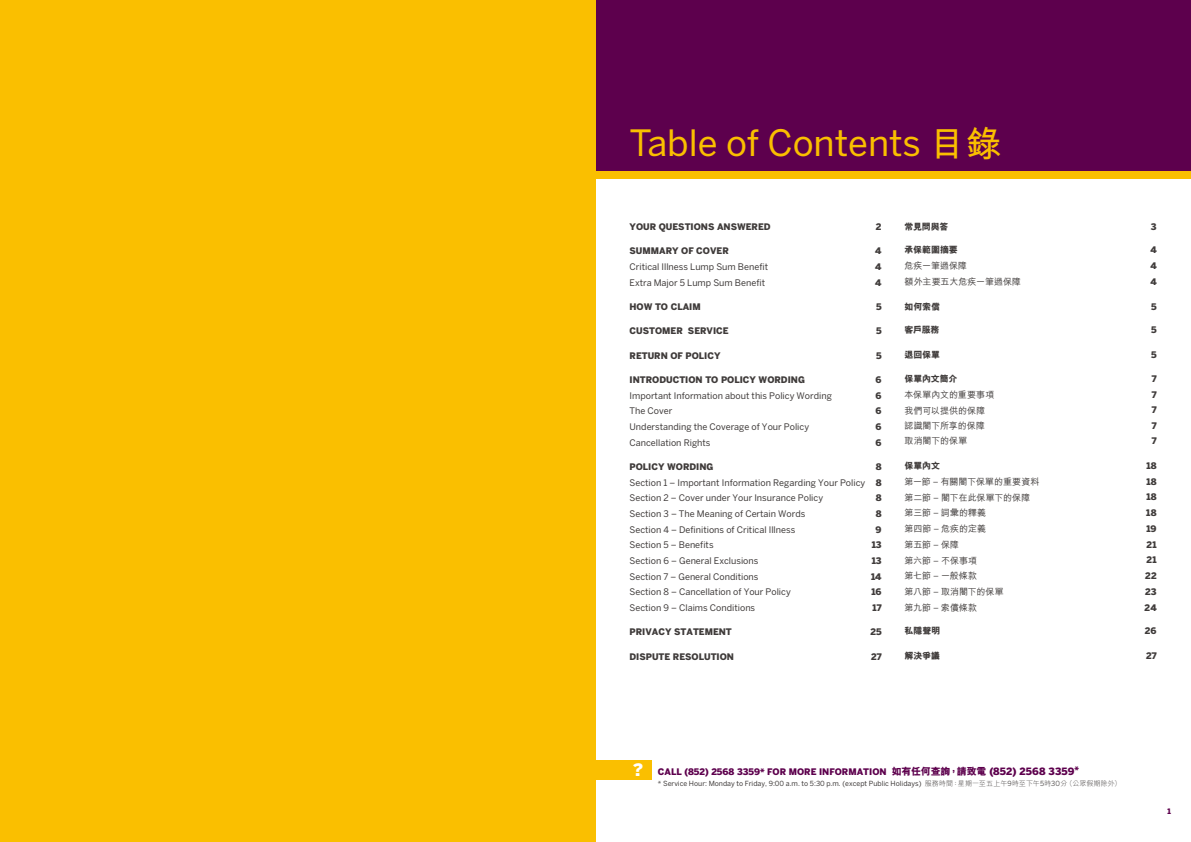
<style>
.page{position:relative;width:1191px;height:842px;background:#fff}
.page>*{position:absolute;margin:0;border:0;box-sizing:border-box;transform-origin:0 0}
.t1{font:36px "Benton Sans";color:#fabf00}
.t2{font:900 17px "Benton Sans";color:#fff}
.t3{font:9px/15.7px "Benton Sans";color:#3f3b3a;text-align:justify}
.t4{font:900 9px "Benton Sans";color:#3f3b3a}
.t5{font:500 9px "M Hei HK";letter-spacing:-.01em;color:#3f3b3a}
.t6{font:900 9px "Benton Sans";color:#5d004d}
.t7{font:800 9px "M Hei HK";letter-spacing:-.02em;color:#3f3b3a}
.t8{font:900 7.5px "Benton Sans";color:#5d004d}
.t9{font:7px "Benton Sans";color:#3f3b3a}
.s1{font-family:"M Hei HK";font-weight:700}
.s2{font-weight:900}
.s3{font-family:"Benton Sans";font-weight:400}
.s4{font-family:"M Hei HK";font-weight:800;font-size:10px}
.s5{font-size:10px}
.s6{font-family:"M Hei HK";font-weight:300}
.s7{font-style:inherit}
</style>
<div class="page">
<div style="left:587px;top:151px;width:604px;height:28px;background:#fabf00"></div>
<div style="left:587px;top:0;width:604px;height:170px;background:#5d004d"></div>
<div style="left:595px;top:760px;width:57px;height:20px;background:#fabf00"></div>
<div style="left:0;top:0;width:595px;height:842px;background:#fabf00"></div>
<h1 class="t1" style="left:629px;top:122px;width:373px">Table of Contents <span class="s1">目錄</span></h1>
<p class="t4" style="left:629px;top:221px;width:143px">YOUR QUESTIONS ANSWERED</p>
<p class="t4" style="left:876px;top:221px;width:7px">2</p>
<p class="t4" style="left:629px;top:246px;width:101px">SUMMARY OF COVER</p>
<p class="t4" style="left:875px;top:246px;width:8px">4</p>
<p class="t3" style="left:629px;top:259px;width:140px">Critical Illness Lump Sum Benefit</p>
<p class="t4" style="left:875px;top:261px;width:8px">4</p>
<p class="t3" style="left:629px;top:274px;width:137px">Extra Major 5 Lump Sum Benefit</p>
<p class="t4" style="left:875px;top:277px;width:8px">4</p>
<p class="t4" style="left:629px;top:301px;width:73px">HOW TO CLAIM</p>
<p class="t4" style="left:876px;top:301px;width:7px">5</p>
<p class="t4" style="left:629px;top:326px;width:101px">CUSTOMER SERVICE</p>
<p class="t4" style="left:876px;top:326px;width:7px">5</p>
<p class="t4" style="left:629px;top:350px;width:93px">RETURN OF POLICY</p>
<p class="t4" style="left:876px;top:350px;width:7px">5</p>
<p class="t4" style="left:629px;top:374px;width:177px">INTRODUCTION TO POLICY WORDING</p>
<p class="t4" style="left:875px;top:374px;width:8px">6</p>
<p class="t3" style="left:629px;top:387px;width:204px">Important Information about this Policy Wording</p>
<p class="t4" style="left:875px;top:390px;width:8px">6</p>
<p class="t3" style="left:629px;top:403px;width:44px">The Cover</p>
<p class="t4" style="left:875px;top:406px;width:8px">6</p>
<p class="t3" style="left:629px;top:419px;width:181px">Understanding the Coverage of Your Policy</p>
<p class="t4" style="left:875px;top:421px;width:8px">6</p>
<p class="t3" style="left:629px;top:434px;width:82px">Cancellation Rights</p>
<p class="t4" style="left:875px;top:437px;width:8px">6</p>
<p class="t4" style="left:629px;top:461px;width:85px">POLICY WORDING</p>
<p class="t3" style="left:629px;top:459px;width:253px;text-indent:246px"><span class="s2">8<br></span>Section 1 – Important Information Regarding Your Policy <span class="s2">8<br></span>Section 2 – Cover under Your Insurance Policy</p>
<p class="t4" style="left:875px;top:493px;width:7px">8</p>
<p class="t3" style="left:629px;top:506px;width:177px">Section 3 – The Meaning of Certain Words</p>
<p class="t4" style="left:875px;top:508px;width:7px">8</p>
<p class="t3" style="left:629px;top:521px;width:167px">Section 4 – Definitions of Critical Illness</p>
<p class="t4" style="left:875px;top:524px;width:8px">9</p>
<p class="t3" style="left:629px;top:537px;width:86px">Section 5 – Benefits</p>
<p class="t4" style="left:871px;top:540px;width:11px">13</p>
<p class="t3" style="left:629px;top:553px;width:130px">Section 6 – General Exclusions</p>
<p class="t4" style="left:871px;top:555px;width:11px">13</p>
<p class="t3" style="left:629px;top:568px;width:130px">Section 7 – General Conditions</p>
<p class="t4" style="left:871px;top:571px;width:12px">14</p>
<p class="t3" style="left:629px;top:584px;width:163px">Section 8 – Cancellation of Your Policy</p>
<p class="t4" style="left:871px;top:587px;width:12px">16</p>
<p class="t3" style="left:629px;top:600px;width:127px">Section 9 – Claims Conditions</p>
<p class="t4" style="left:872px;top:602px;width:11px">17</p>
<p class="t4" style="left:629px;top:627px;width:104px">PRIVACY STATEMENT</p>
<p class="t4" style="left:870px;top:627px;width:13px">25</p>
<p class="t4" style="left:629px;top:651px;width:106px">DISPUTE RESOLUTION</p>
<p class="t4" style="left:871px;top:651px;width:12px">27</p>
<p class="t7" style="left:904px;top:221px;width:45px">常見問與答</p>
<p class="t4" style="left:1151px;top:221px;width:7px">3</p>
<p class="t7" style="left:904px;top:244px;width:55px">承保範圍摘要</p>
<p class="t4" style="left:1150px;top:245px;width:8px">4</p>
<p class="t5" style="left:904px;top:259px;width:64px">危疾一筆過保障</p>
<p class="t4" style="left:1150px;top:260px;width:8px">4</p>
<p class="t5" style="left:904px;top:276px;width:118px">額外主要五大危疾一筆過保障</p>
<p class="t4" style="left:1150px;top:277px;width:8px">4</p>
<p class="t7" style="left:904px;top:300px;width:37px">如何索償</p>
<p class="t4" style="left:1151px;top:301px;width:7px">5</p>
<p class="t7" style="left:904px;top:324px;width:36px">客戶服務</p>
<p class="t4" style="left:1151px;top:324px;width:7px">5</p>
<p class="t7" style="left:904px;top:348px;width:37px">退回保單</p>
<p class="t4" style="left:1151px;top:349px;width:7px">5</p>
<p class="t7" style="left:904px;top:373px;width:55px">保單內文簡介</p>
<p class="t4" style="left:1151px;top:374px;width:6px">7</p>
<p class="t5" style="left:904px;top:388px;width:91px">本保單內文的重要事項</p>
<p class="t4" style="left:1151px;top:389px;width:6px">7</p>
<p class="t5" style="left:904px;top:404px;width:82px">我們可以提供的保障</p>
<p class="t4" style="left:1151px;top:405px;width:6px">7</p>
<p class="t5" style="left:904px;top:419px;width:82px">認識閣下所享的保障</p>
<p class="t4" style="left:1151px;top:420px;width:6px">7</p>
<p class="t5" style="left:904px;top:434px;width:64px">取消閣下的保單</p>
<p class="t4" style="left:1151px;top:435px;width:6px">7</p>
<p class="t7" style="left:904px;top:460px;width:37px">保單內文</p>
<p class="t4" style="left:1146px;top:460px;width:12px">18</p>
<p class="t5" style="left:904px;top:475px;width:136px">第一節 <span class="s3">–</span> 有關閣下保單的重要資料</p>
<p class="t4" style="left:1146px;top:476px;width:12px">18</p>
<p class="t5" style="left:904px;top:491px;width:127px">第二節 <span class="s3">–</span> 閣下在此保單下的保障</p>
<p class="t4" style="left:1146px;top:492px;width:12px">18</p>
<p class="t5" style="left:904px;top:506px;width:83px">第三節 <span class="s3">–</span> 詞彙的釋義</p>
<p class="t4" style="left:1146px;top:507px;width:12px">18</p>
<p class="t5" style="left:904px;top:522px;width:83px">第四節 <span class="s3">–</span> 危疾的定義</p>
<p class="t4" style="left:1146px;top:523px;width:12px">19</p>
<p class="t5" style="left:904px;top:538px;width:56px">第五節 <span class="s3">–</span> 保障</p>
<p class="t4" style="left:1146px;top:539px;width:12px">21</p>
<p class="t5" style="left:904px;top:554px;width:74px">第六節 <span class="s3">–</span> 不保事項</p>
<p class="t4" style="left:1146px;top:555px;width:12px">21</p>
<p class="t5" style="left:904px;top:569px;width:74px">第七節 <span class="s3">–</span> 一般條款</p>
<p class="t4" style="left:1145px;top:570px;width:13px">22</p>
<p class="t5" style="left:904px;top:585px;width:101px">第八節 <span class="s3">–</span> 取消閣下的保單</p>
<p class="t4" style="left:1145px;top:586px;width:13px">23</p>
<p class="t5" style="left:904px;top:601px;width:74px">第九節 <span class="s3">–</span> 索償條款</p>
<p class="t4" style="left:1144px;top:602px;width:14px">24</p>
<p class="t7" style="left:904px;top:625px;width:37px">私隱聲明</p>
<p class="t4" style="left:1144px;top:626px;width:13px">26</p>
<p class="t7" style="left:904px;top:650px;width:37px">解決爭議</p>
<p class="t4" style="left:1146px;top:651px;width:12px">27</p>
<h2 class="t2" style="left:633px;top:760px;width:12px">?</h2>
<p class="t6" style="left:658px;top:766px;width:423px">CALL (852) 2568 3359* FOR MORE INFORMATION <span class="s4">如有任何查詢，請致電</span> <span class="s5">(852) 2568 3359</span>*</p>
<p class="t9" style="left:658px;top:779px;width:465px">* Service Hour: Monday to Friday, 9:00 a.m. to 5:30 p.m. (except Public Holidays) <span class="s6">服務時間：星期一至五上午</span><span class="s7">9</span><span class="s6">時至下午</span><span class="s7">5</span><span class="s6">時</span><span class="s7">30</span><span class="s6">分（公眾假期除外）</span></p>
<p class="t8" style="left:1167px;top:806px;width:5px">1</p>
</div>
